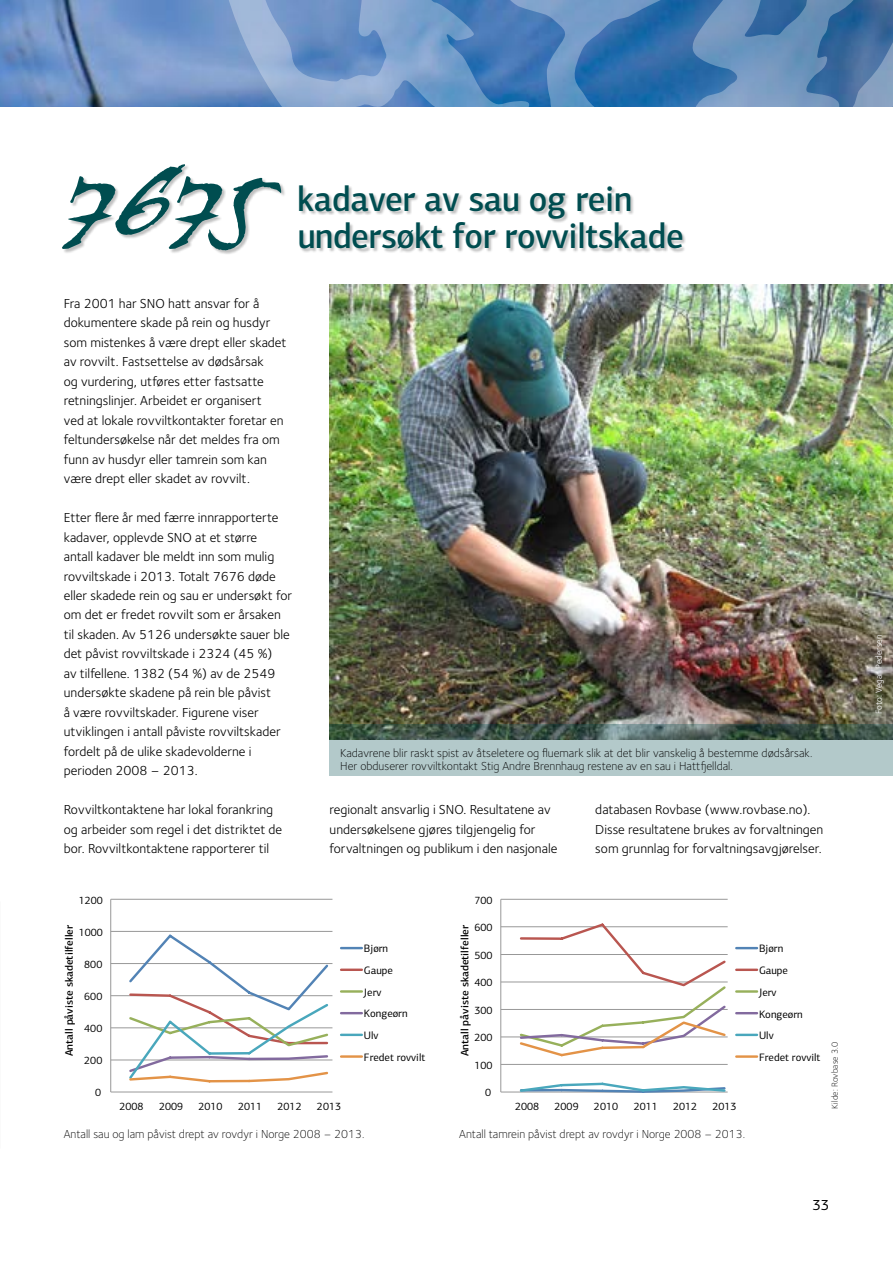
<style>
.page{position:relative;width:893px;height:1263px;background:#fff}
.page>*{position:absolute;margin:0;border:0;box-sizing:border-box;transform-origin:0 0}
.t1{font:115.5px "Banshee Std";color:#004d50;scale:.94 1}
.t2{font:500 36px/37.5px "PF Centro Sans Pro";letter-spacing:-.01em;color:#004d50;scale:.94 1}
.t3{font:15px "PF Centro Sans Pro";color:#000}
.t4{font:13.5px/19.5px "Foundry Sterling";color:#000}
.t5{font:300 12px/13.5px "Foundry Sterling";color:#000}
.t6{font:10.8px/21.8px "PF Centro Sans Pro";color:#000}
.t7{font:500 10.8px "PF Centro Sans Pro";color:#000}
.t8{font:9px "Foundry Sterling";letter-spacing:.01em;color:#fff}
.t9{font:300 9px "Foundry Sterling";letter-spacing:.01em;color:#000}
</style>
<div class="page">
<img style="left:330px;top:285px;width:563px;height:439px">
<img style="left:0;top:0;width:184px;height:106px">
<svg style="left:330px;top:724px;width:563px;height:52px;background:#91a6a4"></svg>
<svg style="left:184px;top:0;width:709px;height:106px;background:#5d8abc"></svg>
<hr style="left:111px;top:1059px;width:221px;height:1px;background:#989898">
<hr style="left:111px;top:1027px;width:221px;height:1px;background:#989898">
<hr style="left:111px;top:995px;width:221px;height:1px;background:#989898">
<hr style="left:111px;top:963px;width:221px;height:1px;background:#989898">
<hr style="left:111px;top:931px;width:221px;height:1px;background:#989898">
<hr style="left:111px;top:899px;width:221px;height:1px;background:#989898">
<hr style="left:110px;top:899px;width:1px;height:193px;background:#989898">
<hr style="left:111px;top:1091px;width:221px;height:1px;background:#989898">
<svg style="left:127px;top:934px;width:203px;height:149px"></svg>
<hr style="left:341px;top:947px;width:21px;height:2px;background:#5283b5">
<hr style="left:341px;top:968px;width:21px;height:3px;background:#b95650">
<hr style="left:341px;top:990px;width:21px;height:3px;background:#97b05b">
<hr style="left:341px;top:1012px;width:21px;height:2px;background:#826a9e">
<hr style="left:341px;top:1034px;width:21px;height:2px;background:#49a7bc">
<hr style="left:341px;top:1055px;width:21px;height:3px;background:#e39347">
<hr style="left:501px;top:1064px;width:227px;height:1px;background:#989898">
<hr style="left:501px;top:1036px;width:227px;height:1px;background:#989898">
<hr style="left:501px;top:1009px;width:227px;height:1px;background:#989898">
<hr style="left:501px;top:981px;width:227px;height:1px;background:#989898">
<hr style="left:501px;top:954px;width:227px;height:1px;background:#989898">
<hr style="left:501px;top:926px;width:227px;height:1px;background:#989898">
<hr style="left:501px;top:899px;width:227px;height:1px;background:#989898">
<hr style="left:500px;top:899px;width:1px;height:193px;background:#989898">
<hr style="left:501px;top:1091px;width:227px;height:1px;background:#989898">
<svg style="left:518px;top:1082px;width:209px;height:11px"></svg>
<svg style="left:518px;top:923px;width:210px;height:134px"></svg>
<hr style="left:736px;top:947px;width:21px;height:2px;background:#5283b5">
<hr style="left:736px;top:968px;width:21px;height:3px;background:#b95650">
<hr style="left:736px;top:990px;width:21px;height:3px;background:#97b05b">
<hr style="left:736px;top:1012px;width:21px;height:2px;background:#826a9e">
<hr style="left:736px;top:1034px;width:21px;height:2px;background:#49a7bc">
<hr style="left:736px;top:1055px;width:21px;height:3px;background:#e39347">
<div style="left:62px;top:164px;width:624px;height:91px;background:#000;opacity:.25"></div>
<h1 class="t1" style="left:64px;top:126px;width:216px">7675</h1>
<h2 class="t2" style="left:298px;top:180px;width:412px">kadaver av sau og rein undersøkt for rovviltskade</h2>
<p class="t4" style="left:64px;top:293px;width:224px">Fra 2001 har SNO hatt ansvar for å dokumentere skade på rein og husdyr som mistenkes å være drept eller skadet av rovvilt. Fastsettelse av dødsårsak<br>og vurdering, utføres etter fastsatte retningslinjer. Arbeidet er organisert<br>ved at lokale rovviltkontakter foretar en feltundersøkelse når det meldes fra om funn av husdyr eller tamrein som kan være drept eller skadet av rovvilt.</p>
<p class="t4" style="left:64px;top:508px;width:230px">Etter flere år med færre innrapporterte kadaver, opplevde SNO at et større<br>antall kadaver ble meldt inn som mulig rovviltskade i 2013. Totalt 7676 døde eller skadede rein og sau er undersøkt for om det er fredet rovvilt som er årsaken til skaden. Av 5126 undersøkte sauer ble det påvist rovviltskade i 2324 (45 %)<br>av tilfellene. 1382 (54 %) av de 2549 undersøkte skadene på rein ble påvist<br>å være rovviltskader. Figurene viser utviklingen i antall påviste rovviltskader fordelt på de ulike skadevolderne i perioden 2008 – 2013.</p>
<p class="t4" style="left:64px;top:800px;width:220px">Rovviltkontaktene har lokal forankring og arbeider som regel i det distriktet de bor. Rovviltkontaktene rapporterer til</p>
<p class="t4" style="left:330px;top:800px;width:229px">regionalt ansvarlig i SNO. Resultatene av undersøkelsene gjøres tilgjengelig for forvaltningen og publikum i den nasjonale</p>
<p class="t4" style="left:595px;top:800px;width:230px">databasen Rovbase (www.rovbase.no).<br>Disse resultatene brukes av forvaltningen som grunnlag for forvaltningsavgjørelser.</p>
<p class="t5" style="left:340px;top:746px;width:474px">Kadavrene blir raskt spist av åtseletere og fluemark slik at det blir vanskelig å bestemme dødsårsak.<br>Her obduserer rovviltkontakt Stig Andre Brennhaug restene av en sau i Hattfjelldal.</p>
<p class="t6" style="left:79px;top:889px;width:26px">1200</p>
<p class="t7" style="left:63px;top:1056px;width:133px;rotate:-90deg">Antall påviste skadetilfeller</p>
<p class="t6" style="left:79px;top:921px;width:26px">1000</p>
<p class="t6" style="left:84px;top:953px;width:20px">800</p>
<p class="t6" style="left:84px;top:985px;width:20px">600</p>
<p class="t6" style="left:84px;top:1017px;width:20px">400</p>
<p class="t6" style="left:84px;top:1050px;width:20px">200</p>
<p class="t6" style="left:95px;top:1082px;width:8px">0</p>
<p class="t6" style="left:120px;top:1095px;width:26px">2008</p>
<p class="t6" style="left:159px;top:1095px;width:26px">2009</p>
<p class="t6" style="left:198px;top:1095px;width:26px">2010</p>
<p class="t6" style="left:238px;top:1095px;width:26px">2011</p>
<p class="t6" style="left:278px;top:1095px;width:26px">2012</p>
<p class="t6" style="left:317px;top:1095px;width:26px">2013</p>
<p class="t6" style="left:364px;top:938px;width:63px">Bjørn<br>Gaupe<br>Jerv<br>Kongeørn<br>Ulv<br>Fredet rovvilt</p>
<p class="t6" style="left:474px;top:889px;width:20px">700</p>
<p class="t6" style="left:474px;top:916px;width:20px">600</p>
<p class="t7" style="left:458px;top:1056px;width:133px;rotate:-90deg">Antall påviste skadetilfeller</p>
<p class="t6" style="left:474px;top:944px;width:20px">500</p>
<p class="t6" style="left:474px;top:972px;width:20px">400</p>
<p class="t6" style="left:474px;top:999px;width:20px">300</p>
<p class="t6" style="left:474px;top:1027px;width:20px">200</p>
<p class="t6" style="left:474px;top:1054px;width:20px">100</p>
<p class="t6" style="left:485px;top:1082px;width:8px">0</p>
<p class="t6" style="left:515px;top:1095px;width:26px">2008</p>
<p class="t6" style="left:555px;top:1095px;width:26px">2009</p>
<p class="t6" style="left:594px;top:1095px;width:26px">2010</p>
<p class="t6" style="left:634px;top:1095px;width:26px">2011</p>
<p class="t6" style="left:673px;top:1095px;width:26px">2012</p>
<p class="t6" style="left:712px;top:1095px;width:26px">2013</p>
<p class="t5" style="left:64px;top:1128px;width:302px">Antall sau og lam påvist drept av rovdyr i Norge 2008 – 2013.</p>
<p class="t5" style="left:459px;top:1128px;width:287px">Antall tamrein påvist drept av rovdyr i Norge 2008 – 2013.</p>
<p class="t6" style="left:759px;top:938px;width:63px">Bjørn<br>Gaupe<br>Jerv<br>Kongeørn<br>Ulv<br>Fredet rovvilt</p>
<p class="t9" style="left:830px;top:1108px;width:69px;rotate:-90deg">Kilde: Rovbase 3.0</p>
<p class="t3" style="left:812px;top:1196px;width:18px">33</p>
<p class="t8" style="left:874px;top:714px;width:81px;rotate:-90deg">Foto: Vegar Pedersen</p>
</div>
